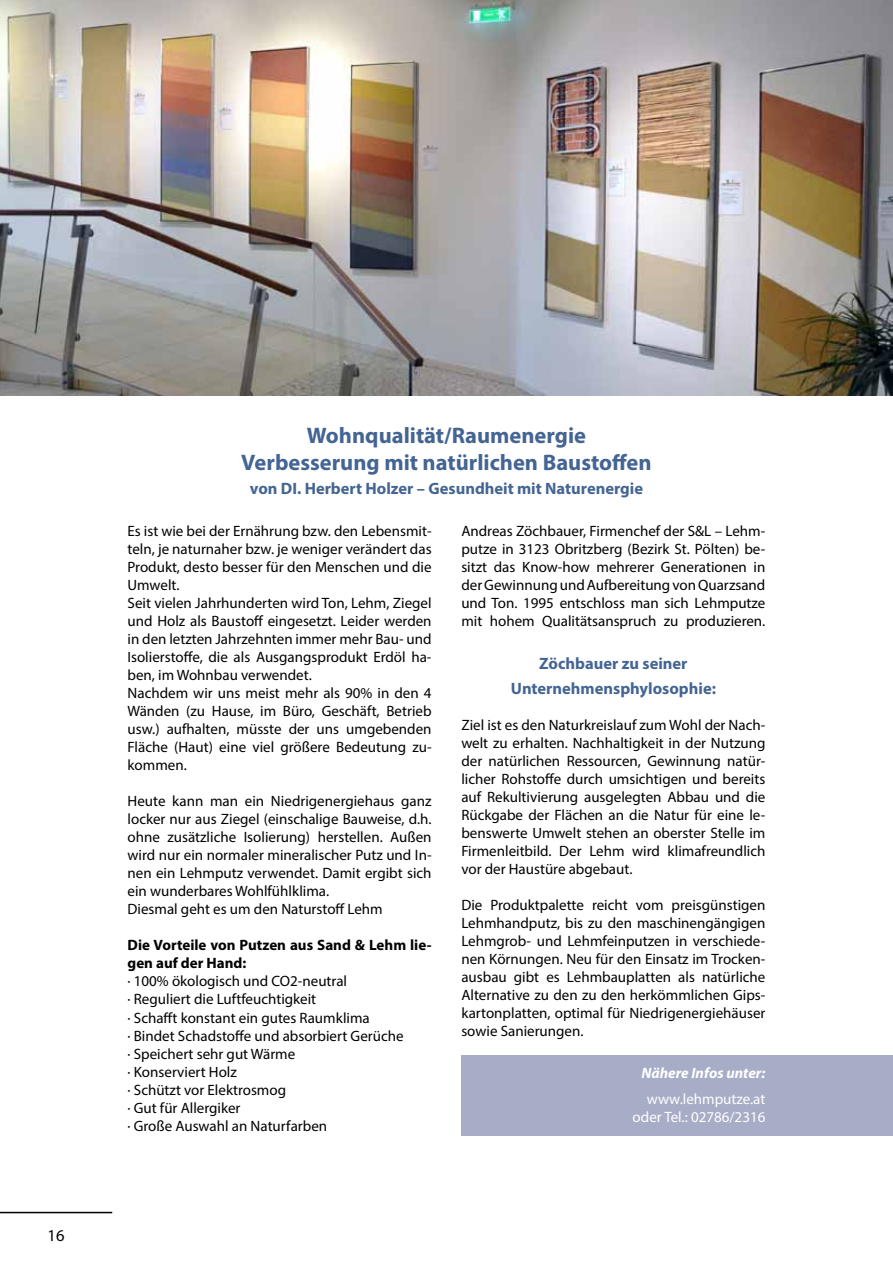
<style>
.page{position:relative;width:893px;height:1263px;background:#fff}
.page>*{position:absolute;margin:0;border:0;box-sizing:border-box;transform-origin:0 0}
.t1{font:700 22.5px/27px "Myriad Pro";color:#446593;text-align:center}
.t2{font:700 16.5px/24.8px "Myriad Pro";color:#446593;text-align:center}
.t3{font:16.5px "Myriad";color:#000}
.t4{font:15px/18px "Myriad Pro";color:#000}
.t5{font:15px/18px "Myriad Pro";color:#fff;text-align:right}
.t6{font:italic 700 15px "Myriad Pro";color:#fff}
.s1{font-weight:700}
.s2{font-family:"Myriad"}
</style>
<div class="page">
<img style="left:0;top:0;width:893px;height:395px">
<div style="left:461px;top:1054px;width:432px;height:81px;background:#a7adc7"></div>
<hr style="left:0;top:1212px;width:112px;height:1px;background:#000">
<p class="t3" style="left:48px;top:1227px;width:18px">16</p>
<h1 class="t1" style="left:241px;top:421px;width:412px">Wohnqualität/Raumenergie<br>Verbesserung mit natürlichen Baustoffen</h1>
<p class="t2" style="left:250px;top:476px;width:395px">von DI. Herbert Holzer – Gesundheit mit Naturenergie</p>
<p class="t4" style="left:128px;top:522px;width:306px">Es ist wie bei der Ernährung bzw. den Lebensmit&shy;teln, je naturnaher bzw. je weniger verändert das Produkt, desto besser für den Menschen und die Umwelt.<br>Seit vielen Jahrhunderten wird Ton, Lehm, Ziegel und Holz als Baustoff eingesetzt. Leider werden in den letzten Jahrzehnten immer mehr Bau- und Isolierstoffe, die als Ausgangsprodukt Erdöl ha&shy;ben, im Wohnbau verwendet.<br>Nachdem wir uns meist mehr als 90% in den 4<br>Wänden (zu Hause, im Büro, Geschäft, Betrieb usw.) aufhalten, müsste der uns umgebenden Fläche (Haut) eine viel größere Bedeutung zu&shy;kommen.</p>
<p class="t4" style="left:128px;top:792px;width:306px">Heute kann man ein Niedrigenergiehaus ganz locker nur aus Ziegel (einschalige Bauweise, d.h. ohne zusätzliche Isolierung) herstellen. Außen wird nur ein normaler mineralischer Putz und In&shy;nen ein Lehmputz verwendet. Damit ergibt sich ein wunderbares Wohlfühlklima.<br>Diesmal geht es um den Naturstoff Lehm</p>
<p class="t4" style="left:128px;top:936px;width:306px"><span class="s1">Die Vorteile von Putzen aus Sand &amp; Lehm lie&shy;gen auf der Hand:<br></span><span class="s2">·</span> 100% ökologisch und CO2-neutral<br><span class="s2">·</span> Reguliert die Luftfeuchtigkeit<br><span class="s2">·</span> Schafft konstant ein gutes Raumklima<br><span class="s2">·</span> Bindet Schadstoffe und absorbiert Gerüche<br><span class="s2">·</span> Speichert sehr gut Wärme<br><span class="s2">·</span> Konserviert Holz<br><span class="s2">·</span> Schützt vor Elektrosmog<br><span class="s2">·</span> Gut für Allergiker<br><span class="s2">·</span> Große Auswahl an Naturfarben</p>
<p class="t4" style="left:461px;top:522px;width:306px;text-align:justify">Andreas Zöchbauer, Firmenchef der S&amp;L – Lehm&shy;putze in 3123 Obritzberg (Bezirk St. Pölten) be&shy;sitzt das Know-how mehrerer Generationen in der Gewinnung und Aufbereitung von Quarzsand und Ton. 1995 entschloss man sich Lehmputze mit hohem Qualitätsanspruch zu produzieren.</p>
<p class="t2" style="left:511px;top:651px;width:207px">Zöchbauer zu seiner<br>Unternehmensphylosophie:</p>
<p class="t4" style="left:461px;top:716px;width:306px;text-align:justify">Ziel ist es den Naturkreislauf zum Wohl der Nach&shy;welt zu erhalten. Nachhaltigkeit in der Nutzung der natürlichen Ressourcen, Gewinnung natür&shy;licher Rohstoffe durch umsichtigen und bereits auf Rekultivierung ausgelegten Abbau und die Rückgabe der Flächen an die Natur für eine le&shy;benswerte Umwelt stehen an oberster Stelle im Firmenleitbild. Der Lehm wird klimafreundlich vor der Haustüre abgebaut.</p>
<p class="t4" style="left:461px;top:896px;width:306px;text-align:justify">Die Produktpalette reicht vom preisgünstigen Lehmhandputz, bis zu den maschinengängigen Lehmgrob- und Lehmfeinputzen in verschiede&shy;nen Körnungen. Neu für den Einsatz im Trocken&shy;ausbau gibt es Lehmbauplatten als natürliche Alternative zu den zu den herkömmlichen Gips&shy;kartonplatten, optimal für Niedrigenergiehäuser sowie Sanierungen.</p>
<p class="t6" style="left:641px;top:1063px;width:125px">Nähere Infos unter:</p>
<p class="t5" style="left:633px;top:1089px;width:134px">www.lehmputze.at oder Tel.: 02786/2316</p>
</div>
